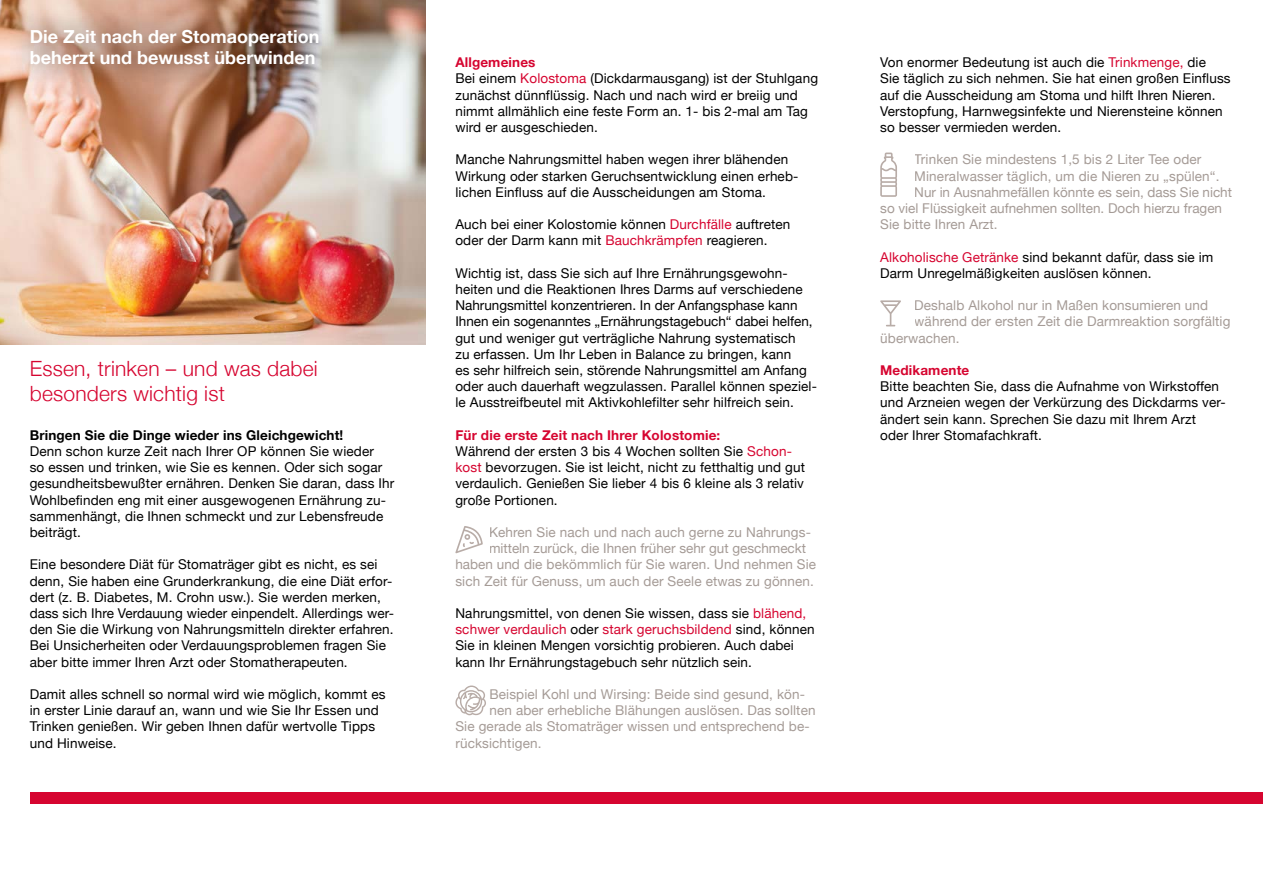
<style>
.page{position:relative;width:1263px;height:893px;background:#fff}
.page>*{position:absolute;margin:0;border:0;box-sizing:border-box;transform-origin:0 0}
.t1{font:300 21px/25.2px "Helvetica Neue";letter-spacing:.01em;color:#d60530}
.t2{font:700 18px/21.6px "Helvetica Neue LT Pro";color:#fff}
.t3{font:13.5px/16.2px "Helvetica Neue";letter-spacing:.01em;color:#000}
.t4{font:13.5px "Helvetica Neue";letter-spacing:.01em;color:#a59b96}
.t5{font:700 13.5px "Helvetica Neue LT Pro";letter-spacing:.01em;color:#d60530}
.t6{font:700 13.5px "Helvetica Neue LT Pro";letter-spacing:.01em;color:#000}
.s1{color:#d60530}
</style>
<div class="page">
<div style="left:30px;top:792px;width:1233px;height:12px;background:#d60530"></div>
<img style="left:0;top:0;width:425px;height:344px">
<div style="left:7px;top:7px;width:334px;height:81px;background:#000;opacity:.75"></div>
<svg style="left:880px;top:153px;width:17px;height:44px"></svg>
<svg style="left:455px;top:685px;width:31px;height:30px"></svg>
<svg style="left:455px;top:526px;width:28px;height:27px"></svg>
<svg style="left:880px;top:300px;width:21px;height:26px"></svg>
<h2 class="t2" style="left:30px;top:25px;width:291px">Die Zeit nach der Stomaoperation beherzt und bewusst überwinden</h2>
<h1 class="t1" style="left:30px;top:354px;width:290px">Essen, trinken – und was dabei besonders wichtig ist</h1>
<p class="t6" style="left:30px;top:427px;width:315px">Bringen Sie die Dinge wieder ins Gleichgewicht!</p>
<p class="t3" style="left:30px;top:444px;width:366px">Denn schon kurze Zeit nach Ihrer OP können Sie wieder<br>so essen und trinken, wie Sie es kennen. Oder sich sogar gesundheitsbewußter ernähren. Denken Sie daran, dass Ihr Wohlbefinden eng mit einer ausgewogenen Ernährung zu&shy;sammenhängt, die Ihnen schmeckt und zur Lebensfreude beiträgt.</p>
<p class="t3" style="left:30px;top:557px;width:366px">Eine besondere Diät für Stomaträger gibt es nicht, es sei denn, Sie haben eine Grunderkrankung, die eine Diät erfor&shy;dert (z. B. Diabetes, M. Crohn usw.). Sie werden merken, dass sich Ihre Verdauung wieder einpendelt. Allerdings wer&shy;den Sie die Wirkung von Nahrungsmitteln direkter erfahren.<br>Bei Unsicherheiten oder Verdauungsproblemen fragen Sie aber bitte immer Ihren Arzt oder Stomatherapeuten.</p>
<p class="t3" style="left:30px;top:687px;width:357px">Damit alles schnell so normal wird wie möglich, kommt es in erster Linie darauf an, wann und wie Sie Ihr Essen und Trinken genießen. Wir geben Ihnen dafür wertvolle Tipps und Hinweise.</p>
<p class="t5" style="left:455px;top:54px;width:82px">Allgemeines</p>
<p class="t3" style="left:455px;top:71px;width:364px">Bei einem <span class="s1">Kolostoma</span> (Dickdarmausgang) ist der Stuhlgang zunächst dünnflüssig. Nach und nach wird er breiig und nimmt allmählich eine feste Form an. 1- bis 2-mal am Tag wird er ausgeschieden.</p>
<p class="t3" style="left:455px;top:152px;width:344px">Manche Nahrungsmittel haben wegen ihrer blähenden<br>Wirkung oder starken Geruchsentwicklung einen erheb&shy;lichen Einfluss auf die Ausscheidungen am Stoma.</p>
<p class="t3" style="left:455px;top:217px;width:336px">Auch bei einer Kolostomie können <span class="s1">Durchfälle</span> auftreten oder der Darm kann mit <span class="s1">Bauchkrämpfen</span> reagieren.</p>
<p class="t3" style="left:455px;top:266px;width:363px">Wichtig ist, dass Sie sich auf Ihre Ernährungsgewohn&shy;heiten und die Reaktionen Ihres Darms auf verschiedene Nahrungsmittel konzentrieren. In der Anfangsphase kann Ihnen ein sogenanntes „Ernährungstagebuch“ dabei helfen, gut und weniger gut verträgliche Nahrung systematisch<br>zu erfassen. Um Ihr Leben in Balance zu bringen, kann<br>es sehr hilfreich sein, störende Nahrungsmittel am Anfang oder auch dauerhaft wegzulassen. Parallel können speziel&shy;le Ausstreifbeutel mit Aktivkohlefilter sehr hilfreich sein.</p>
<p class="t5" style="left:455px;top:427px;width:266px">Für die erste Zeit nach Ihrer Kolostomie:</p>
<p class="t3" style="left:455px;top:444px;width:351px">Während der ersten 3 bis 4 Wochen sollten Sie <span class="s1">Schon&shy;kost</span> bevorzugen. Sie ist leicht, nicht zu fetthaltig und gut verdaulich. Genießen Sie lieber 4 bis 6 kleine als 3 relativ große Portionen.</p>
<p class="t4" style="left:489px;top:522px;width:323px">Kehren Sie nach und nach auch gerne zu Nahrungs-</p>
<p class="t4" style="left:489px;top:539px;width:319px">mitteln zurück, die Ihnen früher sehr gut geschmeckt</p>
<p class="t4" style="left:455px;top:555px;width:362px">haben und die bekömmlich für Sie waren. Und nehmen Sie</p>
<p class="t4" style="left:455px;top:571px;width:360px">sich Zeit für Genuss, um auch der Seele etwas zu gönnen.</p>
<p class="t3" style="left:455px;top:606px;width:361px">Nahrungsmittel, von denen Sie wissen, dass sie <span class="s1">blähend, schwer verdaulich</span> oder <span class="s1">stark geruchsbildend</span> sind, können Sie in kleinen Mengen vorsichtig probieren. Auch dabei kann Ihr Ernährungstagebuch sehr nützlich sein.</p>
<p class="t4" style="left:489px;top:684px;width:317px">Beispiel Kohl und Wirsing: Beide sind gesund, kön-</p>
<p class="t4" style="left:489px;top:701px;width:328px">nen aber erhebliche Blähungen auslösen. Das sollten</p>
<p class="t4" style="left:455px;top:717px;width:356px">Sie gerade als Stomaträger wissen und entsprechend be-</p>
<p class="t4" style="left:455px;top:733px;width:88px">rücksichtigen.</p>
<p class="t3" style="left:880px;top:55px;width:352px">Von enormer Bedeutung ist auch die <span class="s1">Trinkmenge,</span> die<br>Sie täglich zu sich nehmen. Sie hat einen großen Einfluss auf die Ausscheidung am Stoma und hilft Ihren Nieren.<br>Verstopfung, Harnwegsinfekte und Nierensteine können so besser vermieden werden.</p>
<p class="t4" style="left:914px;top:150px;width:289px">Trinken Sie mindestens 1,5 bis 2 Liter Tee oder</p>
<p class="t4" style="left:914px;top:166px;width:307px">Mineralwasser täglich, um die Nieren zu „spülen“.</p>
<p class="t4" style="left:914px;top:182px;width:319px">Nur in Ausnahmefällen könnte es sein, dass Sie nicht</p>
<p class="t4" style="left:880px;top:198px;width:343px">so viel Flüssigkeit aufnehmen sollten. Doch hierzu fragen</p>
<p class="t4" style="left:880px;top:215px;width:119px">Sie bitte Ihren Arzt.</p>
<p class="t3" style="left:880px;top:250px;width:335px"><span class="s1">Alkoholische Getränke</span> sind bekannt dafür, dass sie im<br>Darm Unregelmäßigkeiten auslösen können.</p>
<p class="t4" style="left:914px;top:296px;width:295px">Deshalb Alkohol nur in Maßen konsumieren und</p>
<p class="t4" style="left:914px;top:312px;width:318px">während der ersten Zeit die Darmreaktion sorgfältig</p>
<p class="t4" style="left:880px;top:328px;width:81px">überwachen.</p>
<p class="t5" style="left:880px;top:362px;width:91px">Medikamente</p>
<p class="t3" style="left:880px;top:379px;width:347px">Bitte beachten Sie, dass die Aufnahme von Wirkstoffen und Arzneien wegen der Verkürzung des Dickdarms ver&shy;ändert sein kann. Sprechen Sie dazu mit Ihrem Arzt oder Ihrer Stomafachkraft.</p>
</div>
